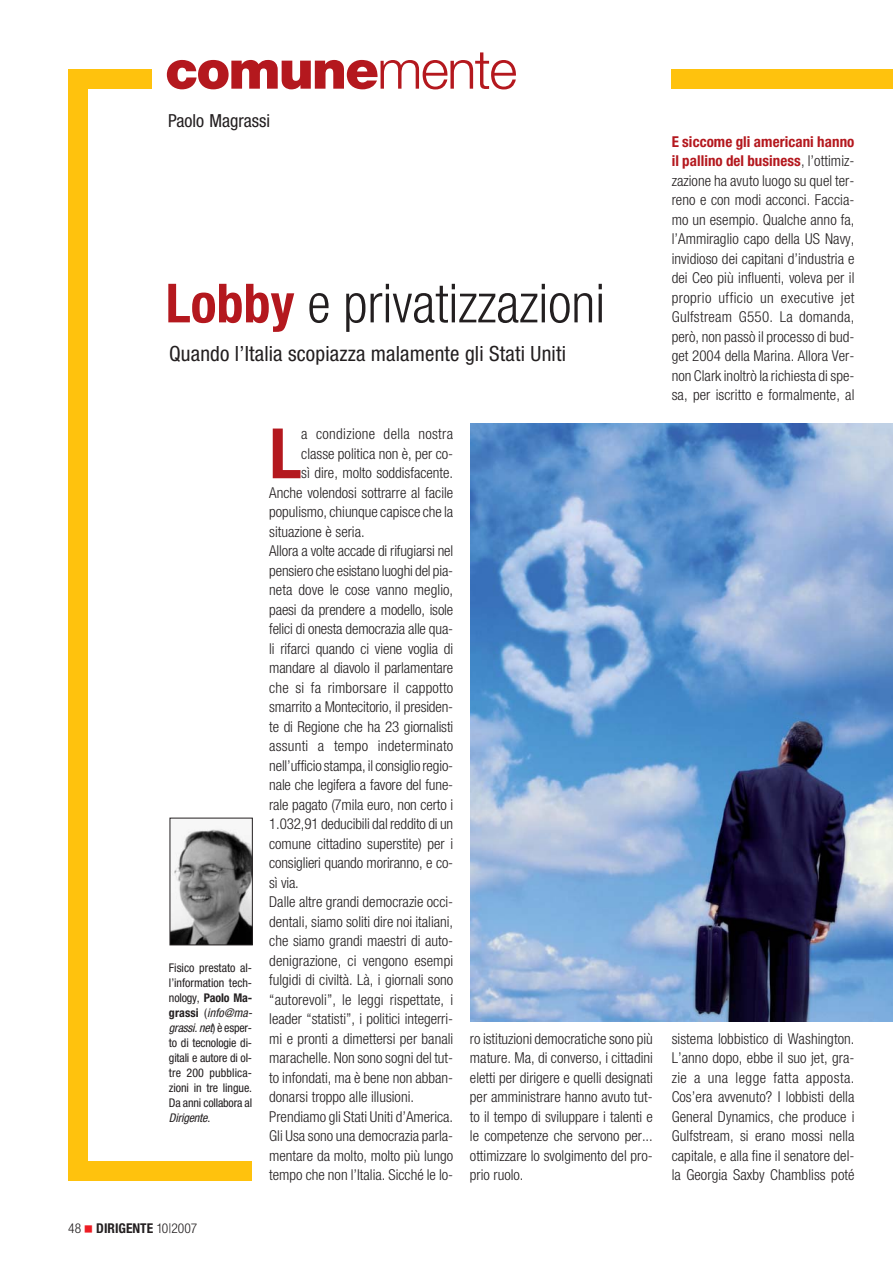
<style>
.page{position:relative;width:893px;height:1263px;background:#fff}
.page>*{position:absolute;margin:0;border:0;box-sizing:border-box;transform-origin:0 0}
.t1{font:700 condensed 69.6px "Helvetica Neue";color:#b4181e}
.t2{font:300 condensed 54px "Helvetica Neue";color:#231f20}
.t3{font:900 54px "Helvetica Neue";letter-spacing:-.035em;color:#b4181e}
.t4{font:condensed 21px "Helvetica Neue";letter-spacing:.01em;color:#231f20}
.t5{font:condensed 18px "Helvetica Neue";color:#231f20}
.t6{font:300 condensed 15px/19.5px "Helvetica Neue";color:#231f20;text-align:justify}
.t7{font:300 condensed 15px "Helvetica Neue";letter-spacing:.025em;color:#231f20}
.t8{font:300 condensed 13.5px "Helvetica Neue";color:#231f20}
.t9{font:condensed 12px/15px "Helvetica Neue";letter-spacing:-.005em;color:#231f20}
.s1{font-weight:300}
.s2{font-weight:700;color:#b4181e}
.s3{font-weight:700}
.s4{font-style:italic}
.s5{font-family:"Universal Newswith Comm Pi";font-weight:400;font-stretch:normal;font-size:9px;color:#ed1c24}
</style>
<div class="page">
<div style="left:68px;top:69px;width:83px;height:20px;background:#ffc20d"></div>
<div style="left:68px;top:1161px;width:184px;height:19px;background:#ffc20d"></div>
<div style="left:68px;top:79px;width:20px;height:1101px;background:#ffc20d"></div>
<div style="left:671px;top:69px;width:222px;height:19px;background:#ffc20d"></div>
<img style="left:172px;top:829px;width:78px;height:114px">
<div style="left:170px;top:818px;width:82px;height:127px;border:1px solid #231f20"></div>
<img style="left:471px;top:423px;width:422px;height:598px">
<h2 class="t3" style="left:165px;top:50px;width:354px">comune<span class="s1">mente</span></h2>
<p class="t5" style="left:168px;top:114px;width:103px">Paolo Magrassi</p>
<h2 class="t2" style="left:166px;top:284px;width:441px"><span class="s2">Lobby</span> e privatizzazioni</h2>
<h3 class="t4" style="left:169px;top:346px;width:398px">Quando l’Italia scopiazza malamente gli Stati Uniti</h3>
<p class="t9" style="left:169px;top:961px;width:87px">Fisico prestato al&shy;l’information tech&shy;nology, <span class="s3">Paolo Ma&shy;grassi</span> (<span class="s4">info@ma&shy;grassi.net</span>) è e s p e r - to di tecnologie di&shy;gitali e autore di ol&shy;tre 200 pubblica&shy;zioni in tre lingue.<br>Da anni collabora al<br><span class="s4">Dirigente</span>.</p>
<p class="t8" style="left:68px;top:1223px;width:131px">48 <span class="s5">-</span> <span class="s3">DIRIGENTE</span> 10|2007</p>
<h1 class="t1" style="left:269px;top:429px;width:34px">L</h1>
<p class="t7" style="left:301px;top:428px;width:153px">a condizione della nostra</p>
<p class="t6" style="left:301px;top:445px;width:153px">classe politica non è, per co-</p>
<p class="t6" style="left:301px;top:464px;width:153px">sì dire, molto soddisfacente.</p>
<p class="t6" style="left:269px;top:484px;width:185px">Anche volendosi sottrarre al facile</p>
<p class="t6" style="left:269px;top:503px;width:185px">populismo, chiunque capisce che la</p>
<p class="t6" style="left:269px;top:523px;width:97px">situazione è seria.</p>
<p class="t6" style="left:269px;top:542px;width:185px">Allora a volte accade di rifugiarsi nel</p>
<p class="t6" style="left:269px;top:562px;width:185px">pensiero che esistano luoghi del pia-</p>
<p class="t6" style="left:269px;top:581px;width:185px">neta dove le cose vanno meglio,</p>
<p class="t6" style="left:269px;top:601px;width:185px">paesi da prendere a modello, isole</p>
<p class="t6" style="left:269px;top:620px;width:185px">felici di onesta democrazia alle qua-</p>
<p class="t6" style="left:269px;top:640px;width:185px">li rifarci quando ci viene voglia di</p>
<p class="t6" style="left:269px;top:659px;width:185px">mandare al diavolo il parlamentare</p>
<p class="t6" style="left:269px;top:679px;width:185px">che si fa rimborsare il cappotto</p>
<p class="t6" style="left:269px;top:698px;width:185px">smarrito a Montecitorio, il presiden-</p>
<p class="t6" style="left:269px;top:718px;width:185px">te di Regione che ha 23 giornalisti</p>
<p class="t6" style="left:269px;top:737px;width:185px">assunti a tempo indeterminato</p>
<p class="t6" style="left:269px;top:757px;width:185px">nell’ufficio stampa, il consiglio regio-</p>
<p class="t6" style="left:269px;top:776px;width:185px">nale che legifera a favore del fune-</p>
<p class="t6" style="left:269px;top:796px;width:185px">rale pagato (7mila euro, non certo i</p>
<p class="t6" style="left:269px;top:815px;width:185px">1.032,91 deducibili dal reddito di un</p>
<p class="t6" style="left:269px;top:835px;width:185px">comune cittadino superstite) per i</p>
<p class="t6" style="left:269px;top:854px;width:185px">consiglieri quando moriranno, e co-</p>
<p class="t6" style="left:269px;top:874px;width:31px">sì via.</p>
<p class="t6" style="left:269px;top:893px;width:185px">Dalle altre grandi democrazie occi-</p>
<p class="t6" style="left:269px;top:913px;width:185px">dentali, siamo soliti dire noi italiani,</p>
<p class="t6" style="left:269px;top:932px;width:185px">che siamo grandi maestri di auto-</p>
<p class="t6" style="left:269px;top:952px;width:185px">denigrazione, ci vengono esempi</p>
<p class="t6" style="left:269px;top:971px;width:185px">fulgidi di civiltà. Là, i giornali sono</p>
<p class="t6" style="left:269px;top:991px;width:185px">“autorevoli”, le leggi rispettate, i</p>
<p class="t6" style="left:269px;top:1010px;width:185px">leader “statisti”, i politici integerri-</p>
<p class="t6" style="left:269px;top:1030px;width:185px">mi e pronti a dimettersi per banali</p>
<p class="t6" style="left:269px;top:1049px;width:185px">marachelle. Non sono sogni del tut-</p>
<p class="t6" style="left:269px;top:1069px;width:185px">to infondati, ma è bene non abban-</p>
<p class="t6" style="left:269px;top:1088px;width:146px">donarsi troppo alle illusioni.</p>
<p class="t6" style="left:269px;top:1108px;width:185px">Prendiamo gli Stati Uniti d’America.</p>
<p class="t6" style="left:269px;top:1127px;width:185px">Gli Usa sono una democrazia parla-</p>
<p class="t6" style="left:269px;top:1147px;width:185px">mentare da molto, molto più lungo</p>
<p class="t6" style="left:269px;top:1166px;width:185px">tempo che non l’Italia. Sicché le lo-</p>
<p class="t6" style="left:470px;top:1030px;width:184px">ro istituzioni democratiche sono più mature. Ma, di converso, i cittadini eletti per dirigere e quelli designati per amministrare hanno avuto tut&shy;to il tempo di sviluppare i talenti e le competenze che servono per... ottimizzare lo svolgimento del pro&shy;prio ruolo.</p>
<p class="t6" style="left:672px;top:133px;width:184px"><span class="s2">E siccome gli americani hanno il pallino del business</span>, l’ottimiz&shy;zazione ha avuto luogo su quel ter&shy;reno e con modi acconci. Faccia&shy;mo un esempio. Qualche anno fa, l’Ammiraglio capo della US Navy, invidioso dei capitani d’industria e dei Ceo più influenti, voleva per il proprio ufficio un executive jet Gulfstream G550. La domanda, però, non passò il processo di bud&shy;get 2004 della Marina. Allora Ver&shy;non Clark inoltrò la richiesta di spe&shy;sa, per iscritto e formalmente, al</p>
<p class="t6" style="left:672px;top:1030px;width:184px">sistema lobbistico di Washington.<br>L’anno dopo, ebbe il suo jet, gra&shy;zie a una legge fatta apposta.<br>Cos’era avvenuto? I lobbisti della General Dynamics, che produce i Gulfstream, si erano mossi nella capitale, e alla fine il senatore del&shy;la Georgia Saxby Chambliss poté</p>
</div>
